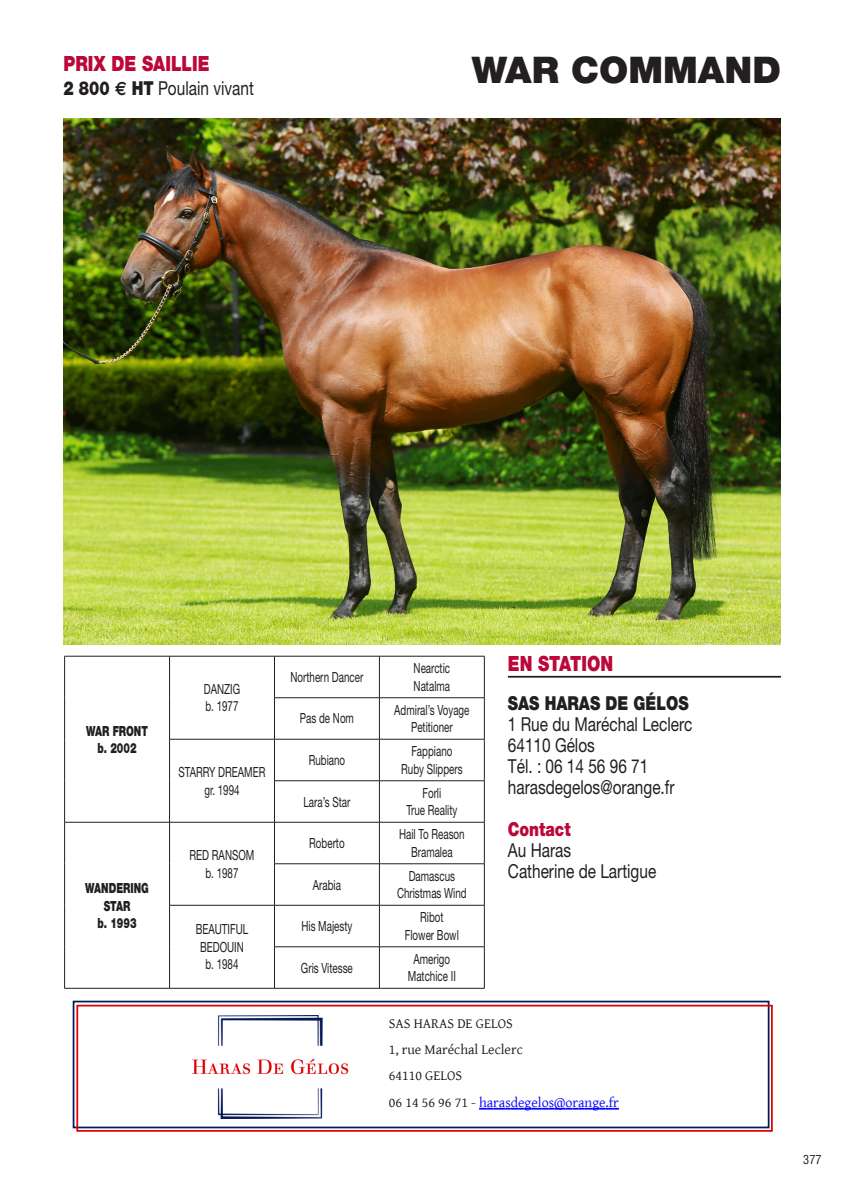
<style>
.page{position:relative;width:844px;height:1191px;background:#fff}
.page>*{position:absolute;margin:0;border:0;box-sizing:border-box;transform-origin:0 0}
.NOM_CHEVAL_DROITE{font:900 36.75px "Helvetica Neue";color:#231f20}
.S3F{font:900 21px "Helvetica Neue";color:#bc0739;scale:.8 1}
.S3I{font:900 21px "Helvetica Neue";color:#bc0739;scale:.8 1}
.Para22{font:19.25px "Helvetica Neue";color:#231f20;scale:.8 1}
.S39{font:19.25px "Helvetica Neue";color:#231f20;scale:.8 1}
.S3F-2{font:19.25px "Helvetica Neue";color:#231f20;scale:.8 1}
.Para22-2{font:900 19.25px "Helvetica Neue";color:#231f20;scale:.8 1}
.Para22-3{font:900 19.25px "Helvetica Neue";color:#bc0739;scale:.8 1}
.TAB_GENERAL{font:14px "Helvetica Neue";color:#231f20;scale:.7 1}
.t1{font:14px/26.2px "Gentium Basic";letter-spacing:.005em;color:#171715}
.Colonne_gauche_nom{font:900 14px/17.5px "Helvetica Neue";color:#231f20;text-align:center;scale:.7 1}
.t2{font:condensed 12.25px "Helvetica LT Std";color:#231f20}
.s1{font-weight:900}
.s2{font-family:"Euro Sans";font-weight:700}
.s3{color:#00f}
</style>
<div class="page">
<img style="left:63px;top:118px;width:717px;height:526px">
<hr style="left:507px;top:676px;width:273px;height:1px;background:#231f20">
<hr style="left:274px;top:697px;width:105px;height:1px;background:#231f20">
<hr style="left:379px;top:697px;width:105px;height:1px;background:#231f20">
<hr style="left:169px;top:739px;width:105px;height:1px;background:#231f20">
<hr style="left:274px;top:739px;width:105px;height:1px;background:#231f20">
<hr style="left:379px;top:739px;width:105px;height:1px;background:#231f20">
<hr style="left:274px;top:780px;width:105px;height:1px;background:#231f20">
<hr style="left:379px;top:780px;width:105px;height:1px;background:#231f20">
<hr style="left:64px;top:822px;width:105px;height:1px;background:#231f20">
<hr style="left:169px;top:822px;width:105px;height:1px;background:#231f20">
<hr style="left:274px;top:822px;width:105px;height:1px;background:#231f20">
<hr style="left:379px;top:822px;width:105px;height:1px;background:#231f20">
<hr style="left:274px;top:863px;width:105px;height:1px;background:#231f20">
<hr style="left:379px;top:863px;width:105px;height:1px;background:#231f20">
<hr style="left:169px;top:905px;width:105px;height:1px;background:#231f20">
<hr style="left:274px;top:905px;width:105px;height:1px;background:#231f20">
<hr style="left:379px;top:905px;width:105px;height:1px;background:#231f20">
<hr style="left:274px;top:946px;width:105px;height:1px;background:#231f20">
<hr style="left:379px;top:946px;width:105px;height:1px;background:#231f20">
<hr style="left:64px;top:656px;width:105px;height:1px;background:#231f20">
<hr style="left:64px;top:656px;width:1px;height:41px;background:#231f20">
<hr style="left:64px;top:697px;width:1px;height:42px;background:#231f20">
<hr style="left:64px;top:739px;width:1px;height:41px;background:#231f20">
<hr style="left:64px;top:780px;width:1px;height:42px;background:#231f20">
<hr style="left:169px;top:656px;width:105px;height:1px;background:#231f20">
<hr style="left:169px;top:656px;width:1px;height:41px;background:#231f20">
<hr style="left:169px;top:697px;width:1px;height:42px;background:#231f20">
<hr style="left:274px;top:656px;width:105px;height:1px;background:#231f20">
<hr style="left:274px;top:656px;width:1px;height:41px;background:#231f20">
<hr style="left:379px;top:656px;width:105px;height:1px;background:#231f20">
<hr style="left:379px;top:656px;width:1px;height:41px;background:#231f20">
<hr style="left:484px;top:656px;width:1px;height:41px;background:#231f20">
<hr style="left:274px;top:698px;width:1px;height:41px;background:#231f20">
<hr style="left:379px;top:698px;width:1px;height:41px;background:#231f20">
<hr style="left:484px;top:698px;width:1px;height:41px;background:#231f20">
<hr style="left:169px;top:739px;width:1px;height:41px;background:#231f20">
<hr style="left:169px;top:780px;width:1px;height:42px;background:#231f20">
<hr style="left:274px;top:739px;width:1px;height:41px;background:#231f20">
<hr style="left:379px;top:739px;width:1px;height:41px;background:#231f20">
<hr style="left:484px;top:739px;width:1px;height:41px;background:#231f20">
<hr style="left:274px;top:781px;width:1px;height:41px;background:#231f20">
<hr style="left:379px;top:781px;width:1px;height:41px;background:#231f20">
<hr style="left:484px;top:781px;width:1px;height:41px;background:#231f20">
<hr style="left:64px;top:822px;width:1px;height:41px;background:#231f20">
<hr style="left:64px;top:863px;width:1px;height:42px;background:#231f20">
<hr style="left:64px;top:905px;width:1px;height:41px;background:#231f20">
<hr style="left:64px;top:946px;width:1px;height:42px;background:#231f20">
<hr style="left:64px;top:988px;width:105px;height:1px;background:#231f20">
<hr style="left:169px;top:822px;width:1px;height:41px;background:#231f20">
<hr style="left:169px;top:863px;width:1px;height:42px;background:#231f20">
<hr style="left:274px;top:822px;width:1px;height:41px;background:#231f20">
<hr style="left:379px;top:822px;width:1px;height:41px;background:#231f20">
<hr style="left:484px;top:822px;width:1px;height:41px;background:#231f20">
<hr style="left:274px;top:864px;width:1px;height:41px;background:#231f20">
<hr style="left:379px;top:864px;width:1px;height:41px;background:#231f20">
<hr style="left:484px;top:864px;width:1px;height:41px;background:#231f20">
<hr style="left:169px;top:905px;width:1px;height:41px;background:#231f20">
<hr style="left:169px;top:946px;width:1px;height:42px;background:#231f20">
<hr style="left:169px;top:988px;width:105px;height:1px;background:#231f20">
<hr style="left:274px;top:905px;width:1px;height:41px;background:#231f20">
<hr style="left:379px;top:905px;width:1px;height:41px;background:#231f20">
<hr style="left:484px;top:905px;width:1px;height:41px;background:#231f20">
<hr style="left:274px;top:947px;width:1px;height:41px;background:#231f20">
<hr style="left:379px;top:947px;width:1px;height:41px;background:#231f20">
<hr style="left:484px;top:947px;width:1px;height:41px;background:#231f20">
<hr style="left:274px;top:988px;width:105px;height:1px;background:#231f20">
<hr style="left:379px;top:988px;width:105px;height:1px;background:#231f20">
<svg style="left:479px;top:1107px;width:139px;height:2px"></svg>
<div style="left:73px;top:1000px;width:696px;height:128px;border:2px solid #041a59"></div>
<div style="left:76px;top:1004px;width:696px;height:127px;border:2px solid #e00000"></div>
<img style="left:192px;top:1015px;width:157px;height:103px">
<p class="S3F" style="left:63px;top:51px;width:184px">PRIX DE SAILLIE</p>
<p class="S3F-2" style="left:63px;top:77px;width:239px"><span class="s1">2 800</span> <span class="s2">€</span> <span class="s1">HT</span> Poulain vivant</p>
<p class="NOM_CHEVAL_DROITE" style="left:471px;top:48px;width:310px">WAR COMMAND</p>
<p class="Colonne_gauche_nom" style="left:86px;top:722px;width:90px">WAR FRONT</p>
<p class="Colonne_gauche_nom" style="left:97px;top:739px;width:57px">b. 2002</p>
<p class="Colonne_gauche_nom" style="left:85px;top:879px;width:92px">WANDERING<br>STAR</p>
<p class="Colonne_gauche_nom" style="left:97px;top:914px;width:57px">b. 1993</p>
<p class="TAB_GENERAL" style="left:204px;top:680px;width:53px">DANZIG</p>
<p class="TAB_GENERAL" style="left:205px;top:698px;width:49px">b. 1977</p>
<p class="TAB_GENERAL" style="left:178px;top:763px;width:125px">STARRY DREAMER</p>
<p class="TAB_GENERAL" style="left:204px;top:781px;width:52px">gr. 1994</p>
<p class="TAB_GENERAL" style="left:189px;top:846px;width:94px">RED RANSOM</p>
<p class="TAB_GENERAL" style="left:205px;top:864px;width:49px">b. 1987</p>
<p class="TAB_GENERAL" style="left:196px;top:921px;width:76px">BEAUTIFUL</p>
<p class="TAB_GENERAL" style="left:200px;top:938px;width:64px">BEDOUIN</p>
<p class="TAB_GENERAL" style="left:205px;top:956px;width:49px">b. 1984</p>
<p class="TAB_GENERAL" style="left:290px;top:668px;width:105px">Northern Dancer</p>
<p class="TAB_GENERAL" style="left:300px;top:710px;width:79px">Pas de Nom</p>
<p class="TAB_GENERAL" style="left:308px;top:751px;width:54px">Rubiano</p>
<p class="TAB_GENERAL" style="left:303px;top:793px;width:68px">Lara’s Star</p>
<p class="TAB_GENERAL" style="left:309px;top:834px;width:52px">Roberto</p>
<p class="TAB_GENERAL" style="left:313px;top:876px;width:42px">Arabia</p>
<p class="TAB_GENERAL" style="left:301px;top:917px;width:74px">His Majesty</p>
<p class="TAB_GENERAL" style="left:301px;top:959px;width:76px">Gris Vitesse</p>
<p class="TAB_GENERAL" style="left:413px;top:660px;width:54px">Nearctic</p>
<p class="TAB_GENERAL" style="left:413px;top:677px;width:54px">Natalma</p>
<p class="TAB_GENERAL" style="left:394px;top:701px;width:109px">Admiral’s Voyage</p>
<p class="TAB_GENERAL" style="left:411px;top:719px;width:61px">Petitioner</p>
<p class="TAB_GENERAL" style="left:411px;top:743px;width:60px">Fappiano</p>
<p class="TAB_GENERAL" style="left:401px;top:760px;width:89px">Ruby Slippers</p>
<p class="TAB_GENERAL" style="left:422px;top:784px;width:28px">Forli</p>
<p class="TAB_GENERAL" style="left:406px;top:802px;width:74px">True Reality</p>
<p class="TAB_GENERAL" style="left:399px;top:826px;width:95px">Hail To Reason</p>
<p class="TAB_GENERAL" style="left:411px;top:843px;width:61px">Bramalea</p>
<p class="TAB_GENERAL" style="left:408px;top:867px;width:68px">Damascus</p>
<p class="TAB_GENERAL" style="left:397px;top:885px;width:101px">Christmas Wind</p>
<p class="TAB_GENERAL" style="left:420px;top:909px;width:35px">Ribot</p>
<p class="TAB_GENERAL" style="left:405px;top:926px;width:79px">Flower Bowl</p>
<p class="TAB_GENERAL" style="left:413px;top:950px;width:54px">Amerigo</p>
<p class="TAB_GENERAL" style="left:407px;top:968px;width:70px">Matchice II</p>
<p class="S3I" style="left:507px;top:651px;width:133px">EN STATION</p>
<p class="Para22-2" style="left:507px;top:691px;width:227px">SAS HARAS DE GÉLOS</p>
<p class="Para22" style="left:507px;top:712px;width:232px">1 Rue du Maréchal Leclerc</p>
<p class="Para22" style="left:507px;top:733px;width:110px">64110 Gélos</p>
<p class="Para22" style="left:507px;top:754px;width:177px">Tél. : 06 14 56 96 71</p>
<p class="S39" style="left:507px;top:775px;width:210px">harasdegelos@orange.fr</p>
<p class="Para22-3" style="left:507px;top:817px;width:80px">Contact</p>
<p class="Para22" style="left:507px;top:838px;width:81px">Au Haras</p>
<p class="Para22" style="left:507px;top:859px;width:187px">Catherine de Lartigue</p>
<p class="t1" style="left:389px;top:1009px;width:231px">SAS HARAS DE GELOS<br>1, rue Maréchal Leclerc<br>64110 GELOS<br>06 14 56 96 71 - <span class="s3">harasdegelos@orange.fr</span></p>
<p class="t2" style="left:803px;top:1151px;width:20px">377</p>
</div>
